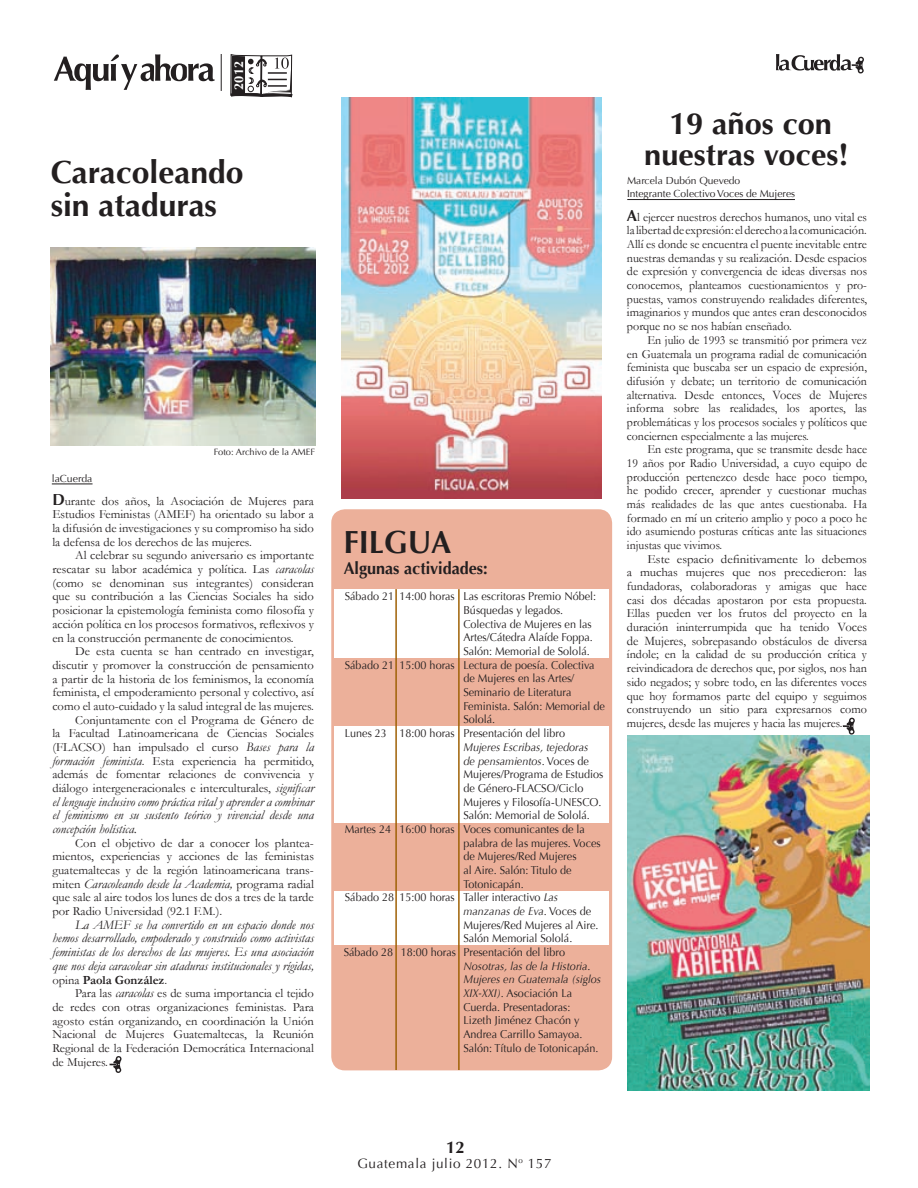
<style>
.page{position:relative;width:918px;height:1188px;background:#fff}
.page>*{position:absolute;margin:0;border:0;box-sizing:border-box;transform-origin:0 0}
.t1{font:700 31.95px/33px "Optima";color:#231f20}
.t2{font:700 31.95px "Optima";color:#231f20;scale:.95 1}
.t3{font:700 30.75px/30.8px "Optima";color:#231f20;text-align:center}
.t4{font:700 17.1px "Optima";color:#231f20;scale:.95 1}
.t5{font:700 16.8px "Optima";color:#231f20}
.t6{font:13.5px "Optima";letter-spacing:.05em;color:#231f20}
.t7{font:italic 13.05px/13.6px "Garamond";color:#231f20;text-align:justify}
.t8{font:700 12.9px "Optima";color:#fff}
.t9{font:12.6px/13.6px "Garamond";color:#231f20;text-align:justify}
.t10{font:12.6px/13.6px "Garamond";color:#231f20;text-align:justify;scale:.95 1}
.t11{font:700 12.6px "Garamond";color:#231f20}
.t12{font:11.4px "Optima";color:#231f20;scale:.95 1}
.t13{font:italic 11.4px "Optima";color:#231f20;scale:.95 1}
.t14{font:10.2px/12.3px "Optima";color:#231f20}
.t15{font:9.15px "Optima";color:#231f20}
.s1{font-family:"Optima";font-weight:700;font-size:15.9px}
.s2{font-style:italic;font-size:13.05px}
.s3{font-style:normal;font-size:12.6px}
.s4{font-weight:400}
.s5{font-style:normal}
.s6{font-style:italic}
.s7{font-size:13.05px}
</style>
<div class="page">
<svg style="left:776px;top:54px;width:88px;height:20px"></svg>
<svg style="left:54px;top:54px;width:161px;height:36px"></svg>
<svg style="left:230px;top:54px;width:63px;height:44px"></svg>
<hr style="left:221px;top:54px;width:1px;height:37px;background:#231f20">
<div style="left:331px;top:509px;width:281px;height:561px;background:#ecb09a;border-radius:14px"></div>
<hr style="left:52px;top:484px;width:41px;height:1px;background:#231f20">
<img style="left:341px;top:97px;width:260px;height:402px">
<img style="left:627px;top:735px;width:242px;height:355px">
<img style="left:51px;top:247px;width:264px;height:199px">
<hr style="left:627px;top:199px;width:168px;height:1px;background:#231f20">
<svg style="left:843px;top:717px;width:12px;height:18px"></svg>
<svg style="left:109px;top:1056px;width:13px;height:17px"></svg>
<div style="left:335px;top:589px;width:274px;height:69px;background:#fff"></div>
<div style="left:335px;top:726px;width:274px;height:96px;background:#fff"></div>
<div style="left:335px;top:891px;width:274px;height:53px;background:#fff"></div>
<hr style="left:395px;top:589px;width:2px;height:481px;background:#9f6106">
<hr style="left:458px;top:589px;width:2px;height:481px;background:#9f6106">
<p class="t8" style="left:231px;top:90px;width:30px;rotate:-90deg">2012</p>
<h1 class="t1" style="left:51px;top:156px;width:194px">Caracoleando sin ataduras</h1>
<p class="t14" style="left:52px;top:473px;width:42px">laCuerda</p>
<p class="t15" style="left:214px;top:447px;width:103px">Foto: Archivo de la AMEF</p>
<p class="t9" style="left:52px;top:494px;width:263px"><span class="s1">D</span>urante dos años, la Asociación de Mujeres para Estudios Feministas (AMEF) ha orientado su labor a la difusión de investigaciones y su compromiso ha sido la defensa de los derechos de las mujeres.</p>
<p class="t9" style="left:52px;top:549px;width:263px;text-indent:23px">Al celebrar su segundo aniversario es importante rescatar su labor académica y política. Las <span class="s2">caracolas </span>(como se denominan sus integrantes) consideran que su contribución a las Ciencias Sociales ha sido posicionar la epistemología feminista como filosofía y acción política en los procesos formativos, reflexivos y en la construcción permanente de conocimientos.</p>
<p class="t9" style="left:52px;top:644px;width:263px;text-align:right">De esta cuenta se han centrado en investigar, discutir y promover la construcción de pensamiento a partir de la historia de los feminismos, la economía feminista, el empoderamiento personal y colectivo, así como el auto-cuidado y la salud integral de las mujeres.<br>Conjuntamente con el Programa de Género de<br>la Facultad Latinoamericana de Ciencias Sociales (FLACSO) han impulsado el curso <span class="s2">Bases para la formación feminista</span>. Esta experiencia ha permitido, además de fomentar relaciones de convivencia y diálogo intergeneracionales e interculturales, <span class="s2">significar</span></p>
<p class="t7" style="left:52px;top:795px;width:263px">el lenguaje inclusivo como práctica vital y aprender a combinar el feminismo en su sustento teórico y vivencial desde una concepción holística.</p>
<p class="t9" style="left:52px;top:836px;width:263px;text-indent:23px">Con el objetivo de dar a conocer los plantea&shy;mientos, experiencias y acciones de las feministas guatemaltecas y de la región latinoamericana trans-</p>
<p class="t7" style="left:52px;top:877px;width:263px"><span class="s3">miten</span> Caracoleando desde la Academia, <span class="s3">programa radial</span></p>
<p class="t9" style="left:52px;top:891px;width:263px">que sale al aire todos los lunes de dos a tres de la tarde por Radio Universidad (92.1 F.M.).</p>
<p class="t7" style="left:52px;top:918px;width:263px;text-indent:23px">La AMEF se ha convertido en un espacio donde nos hemos desarrollado, empoderado y construido como activistas feministas de los derechos de las mujeres. Es una asociación que nos deja caracolear sin ataduras institucionales y rígidas,</p>
<p class="t11" style="left:52px;top:972px;width:116px"><span class="s4">opina</span> Paola González<span class="s4">.</span></p>
<p class="t9" style="left:75px;top:986px;width:240px">Para las <span class="s2">caracolas</span> es de suma importancia el tejido</p>
<p class="t9" style="left:52px;top:1000px;width:263px">de redes con otras organizaciones feministas. Para</p>
<p class="t9" style="left:52px;top:1014px;width:263px">agosto están organizando, en coordinación la Unión</p>
<p class="t9" style="left:52px;top:1027px;width:263px">Nacional de Mujeres Guatemaltecas, la Reunión</p>
<p class="t9" style="left:52px;top:1041px;width:263px">Regional de la Federación Democrática Internacional</p>
<p class="t9" style="left:52px;top:1055px;width:57px">de Mujeres.</p>
<h1 class="t2" style="left:344px;top:524px;width:115px">FILGUA</h1>
<h3 class="t4" style="left:344px;top:558px;width:153px">Algunas actividades:</h3>
<p class="t12" style="left:345px;top:590px;width:266px">Sábado 21 14:00 horas Las escritoras Premio Nóbel:</p>
<p class="t12" style="left:463px;top:604px;width:107px">Búsquedas y legados.</p>
<p class="t12" style="left:463px;top:617px;width:137px">Colectiva de Mujeres en las</p>
<p class="t12" style="left:463px;top:631px;width:138px">Artes/Cátedra Alaíde Foppa.</p>
<p class="t12" style="left:463px;top:645px;width:135px">Salón: Memorial de Sololá.</p>
<p class="t12" style="left:345px;top:658px;width:264px">Sábado 21 15:00 horas Lectura de poesía. Colectiva</p>
<p class="t12" style="left:463px;top:672px;width:118px">de Mujeres en las Artes/</p>
<p class="t12" style="left:463px;top:686px;width:115px">Seminario de Literatura</p>
<p class="t12" style="left:463px;top:699px;width:150px">Feminista. Salón: Memorial de</p>
<p class="t12" style="left:463px;top:713px;width:35px">Sololá.</p>
<p class="t12" style="left:345px;top:727px;width:233px">Lunes 23 18:00 horas Presentación del libro</p>
<p class="t13" style="left:463px;top:740px;width:133px">Mujeres Escribas, tejedoras</p>
<p class="t13" style="left:463px;top:754px;width:134px">de pensamientos<span class="s5">. Voces de</span></p>
<p class="t12" style="left:463px;top:768px;width:149px">Mujeres/Programa de Estudios</p>
<p class="t12" style="left:463px;top:781px;width:128px">de Género-FLACSO/Ciclo</p>
<p class="t12" style="left:463px;top:795px;width:147px">Mujeres y Filosofía-UNESCO.</p>
<p class="t12" style="left:463px;top:809px;width:135px">Salón: Memorial de Sololá.</p>
<p class="t12" style="left:345px;top:822px;width:254px">Martes 24 16:00 horas Voces comunicantes de la</p>
<p class="t12" style="left:463px;top:836px;width:146px">palabra de las mujeres. Voces</p>
<p class="t12" style="left:463px;top:850px;width:121px">de Mujeres/Red Mujeres</p>
<p class="t12" style="left:463px;top:863px;width:115px">al Aire. Salón: Titulo de</p>
<p class="t12" style="left:463px;top:877px;width:65px">Totonicapán.</p>
<p class="t12" style="left:345px;top:891px;width:226px">Sábado 28 15:00 horas Taller interactivo <span class="s6">Las</span></p>
<p class="t13" style="left:463px;top:904px;width:136px">manzanas de Eva<span class="s5">. Voces de</span></p>
<p class="t12" style="left:463px;top:918px;width:144px">Mujeres/Red Mujeres al Aire.</p>
<p class="t12" style="left:463px;top:932px;width:116px">Salón Memorial Sololá.</p>
<p class="t12" style="left:344px;top:946px;width:235px">Sábado 28 18:00 horas Presentación del libro</p>
<p class="t13" style="left:463px;top:959px;width:135px">Nosotras, las de la Historia<span class="s5">.</span></p>
<p class="t13" style="left:463px;top:973px;width:146px">Mujeres en Guatemala (siglos</p>
<p class="t12" style="left:463px;top:987px;width:116px"><span class="s6">XIX-XXI)</span>. Asociación La</p>
<p class="t12" style="left:463px;top:1000px;width:114px">Cuerda. Presentadoras:</p>
<p class="t12" style="left:463px;top:1014px;width:124px">Lizeth Jiménez Chacón y</p>
<p class="t12" style="left:463px;top:1028px;width:127px">Andrea Carrillo Samayoa.</p>
<p class="t12" style="left:463px;top:1041px;width:144px">Salón: Título de Totonicapán.</p>
<h2 class="t3" style="left:644px;top:109px;width:206px">19 años con nuestras voces!</h2>
<p class="t14" style="left:627px;top:175px;width:170px">Marcela Dubón Quevedo<br>Integrante Colectivo Voces de Mujeres</p>
<p class="t9" style="left:627px;top:210px;width:242px"><span class="s1">A</span>l ejercer nuestros derechos humanos, uno vital es la libertad de expresión: el derecho a la comunicación.<br>Allí es donde se encuentra el puente inevitable entre nuestras demandas y su realización. Desde espacios de expresión y convergencia de ideas diversas nos conocemos, planteamos cuestionamientos y pro&shy;puestas, vamos construyendo realidades diferentes, imaginarios y mundos que antes eran desconocidos porque no se nos habían enseñado.</p>
<p class="t10" style="left:627px;top:333px;width:254px;text-indent:21px">En julio de 1993 se transmitió por primera vez en Guatemala un programa radial de comunicación feminista que buscaba ser un espacio de expresión, difusión y debate; un territorio de comunicación alternativa. Desde entonces, <span class="s7">Voces de Mujere</span>s informa sobre las realidades, los aportes, las problemáticas y los procesos sociales y políticos que conciernen especialmente a las mujeres.</p>
<p class="t10" style="left:627px;top:442px;width:254px;text-indent:21px">En este programa, que se transmite desde hace 19 años por Radio Universidad, a cuyo equipo de producción pertenezco desde hace poco tiempo, he podido crecer, aprender y cuestionar muchas más realidades de las que antes cuestionaba. Ha formado en mí un criterio amplio y poco a poco he ido asumiendo posturas críticas ante las situaciones injustas que vivimos.</p>
<p class="t9" style="left:627px;top:552px;width:242px;text-indent:21px">Este espacio definitivamente lo debemos a muchas mujeres que nos precedieron: las fundadoras, colaboradoras y amigas que hace casi dos décadas apostaron por esta propuesta.<br>Ellas pueden ver los frutos del proyecto en la duración ininterrumpida que ha tenido <span class="s7">Voces de Mujeres</span>, sobrepasando obstáculos de diversa índole; en la calidad de su producción crítica y reivindicadora de derechos que, por siglos, nos han sido negados; y sobre todo, en las diferentes voces que hoy formamos parte del equipo y seguimos construyendo un sitio para expresarnos como mujeres, desde las mujeres y hacia las mujeres.</p>
<h3 class="t5" style="left:446px;top:1137px;width:20px">12</h3>
<p class="t6" style="left:357px;top:1155px;width:196px">Guatemala julio 2012. N<sup>o</sup> 157</p>
</div>
